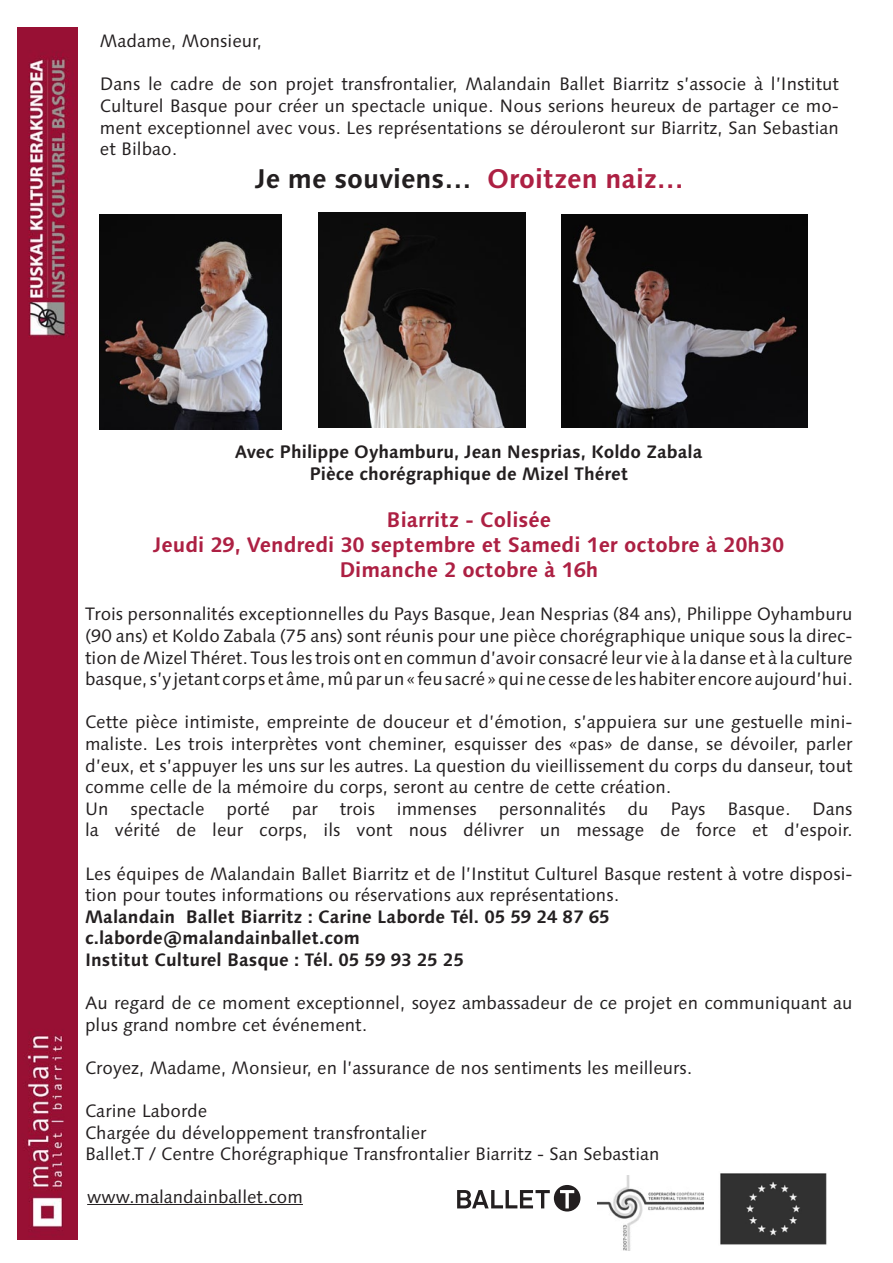
<style>
.page{position:relative;width:893px;height:1263px;background:#fff}
.page>*{position:absolute;margin:0;border:0;box-sizing:border-box;transform-origin:0 0}
.t1{font:700 27px "Linotype Syntax";color:#231f20}
.t2{font:700 21px "Linotype Syntax";color:#ad2043}
.t3{font:18px/21.6px "Linotype Syntax";color:#231f20;text-align:justify}
.t4{font:700 18px "Linotype Syntax";color:#231f20}
.s1{color:#ad2043}
</style>
<div class="page">
<img style="left:100px;top:215px;width:182px;height:214px">
<img style="left:319px;top:213px;width:207px;height:214px">
<img style="left:561px;top:215px;width:247px;height:212px">
<img style="left:17px;top:28px;width:60px;height:1211px">
<div style="left:554px;top:1185px;width:26px;height:26px;background:#231f20;border-radius:50%"></div>
<svg style="left:457px;top:1190px;width:93px;height:18px"></svg>
<svg style="left:560px;top:1190px;width:14px;height:18px"></svg>
<img style="left:597px;top:1176px;width:107px;height:74px">
<img style="left:720px;top:1173px;width:107px;height:72px">
<hr style="left:87px;top:1204px;width:216px;height:1px;background:#231f20">
<p class="t3" style="left:100px;top:30px;width:164px">Madame, Monsieur,</p>
<p class="t3" style="left:100px;top:74px;width:741px">Dans le cadre de son projet transfrontalier, Malandain Ballet Biarritz s’associe à l’Institut Culturel Basque pour créer un spectacle unique. Nous serions heureux de partager ce mo&shy;ment exceptionnel avec vous. Les représentations se dérouleront sur Biarritz, San Sebastian et Bilbao.</p>
<p class="t1" style="left:255px;top:161px;width:430px">Je me souviens… <span class="s1">Oroitzen naiz…</span></p>
<p class="t4" style="left:235px;top:441px;width:469px">Avec Philippe Oyhamburu, Jean Nesprias, Koldo Zabala</p>
<p class="t4" style="left:309px;top:462px;width:320px">Pièce chorégraphique de Mizel Théret</p>
<p class="t2" style="left:387px;top:506px;width:166px">Biarritz - Colisée</p>
<p class="t2" style="left:153px;top:531px;width:632px">Jeudi 29, Vendredi 30 septembre et Samedi 1er octobre à 20h30</p>
<p class="t2" style="left:339px;top:557px;width:260px">Dimanche 2 octobre à 16h</p>
<p class="t3" style="left:85px;top:603px;width:769px">Trois personnalités exceptionnelles du Pays Basque, Jean Nesprias (84 ans), Philippe Oyhamburu (90 ans) et Koldo Zabala (75 ans) sont réunis pour une pièce chorégraphique unique sous la direc&shy;tion de Mizel Théret. Tous les trois ont en commun d’avoir consacré leur vie à la danse et à la culture basque, s’y jetant corps et âme, mû par un « feu sacré » qui ne cesse de les habiter encore aujourd’hui.</p>
<p class="t3" style="left:85px;top:711px;width:769px">Cette pièce intimiste, empreinte de douceur et d’émotion, s’appuiera sur une gestuelle mini&shy;maliste. Les trois interprètes vont cheminer, esquisser des «pas» de danse, se dévoiler, parler d’eux, et s’appuyer les uns sur les autres. La question du vieillissement du corps du danseur, tout comme celle de la mémoire du corps, seront au centre de cette création.</p>
<p class="t3" style="left:85px;top:798px;width:769px">Un spectacle porté par trois immenses personnalités du Pays Basque. Dans la vérité de leur corps, ils vont nous délivrer un message de force et d’espoir.</p>
<p class="t3" style="left:85px;top:863px;width:769px">Les équipes de Malandain Ballet Biarritz et de l’Institut Culturel Basque restent à votre disposi&shy;tion pour toutes informations ou réservations aux représentations.</p>
<p class="t4" style="left:85px;top:905px;width:526px">Malandain Ballet Biarritz : Carine Laborde Tél. 05 59 24 87 65</p>
<p class="t4" style="left:85px;top:927px;width:276px">c.laborde@malandainballet.com</p>
<p class="t4" style="left:85px;top:948px;width:380px">Institut Culturel Basque : Tél. 05 59 93 25 25</p>
<p class="t3" style="left:85px;top:992px;width:769px">Au regard de ce moment exceptionnel, soyez ambassadeur de ce projet en communiquant au plus grand nombre cet événement.</p>
<p class="t3" style="left:85px;top:1057px;width:609px">Croyez, Madame, Monsieur, en l’assurance de nos sentiments les meilleurs.</p>
<p class="t3" style="left:85px;top:1100px;width:124px">Carine Laborde</p>
<p class="t3" style="left:85px;top:1122px;width:343px">Chargée du développement transfrontalier</p>
<p class="t3" style="left:85px;top:1143px;width:576px">Ballet.T / Centre Chorégraphique Transfrontalier Biarritz - San Sebastian</p>
<p class="t3" style="left:87px;top:1186px;width:217px">www.malandainballet.com</p>
</div>
